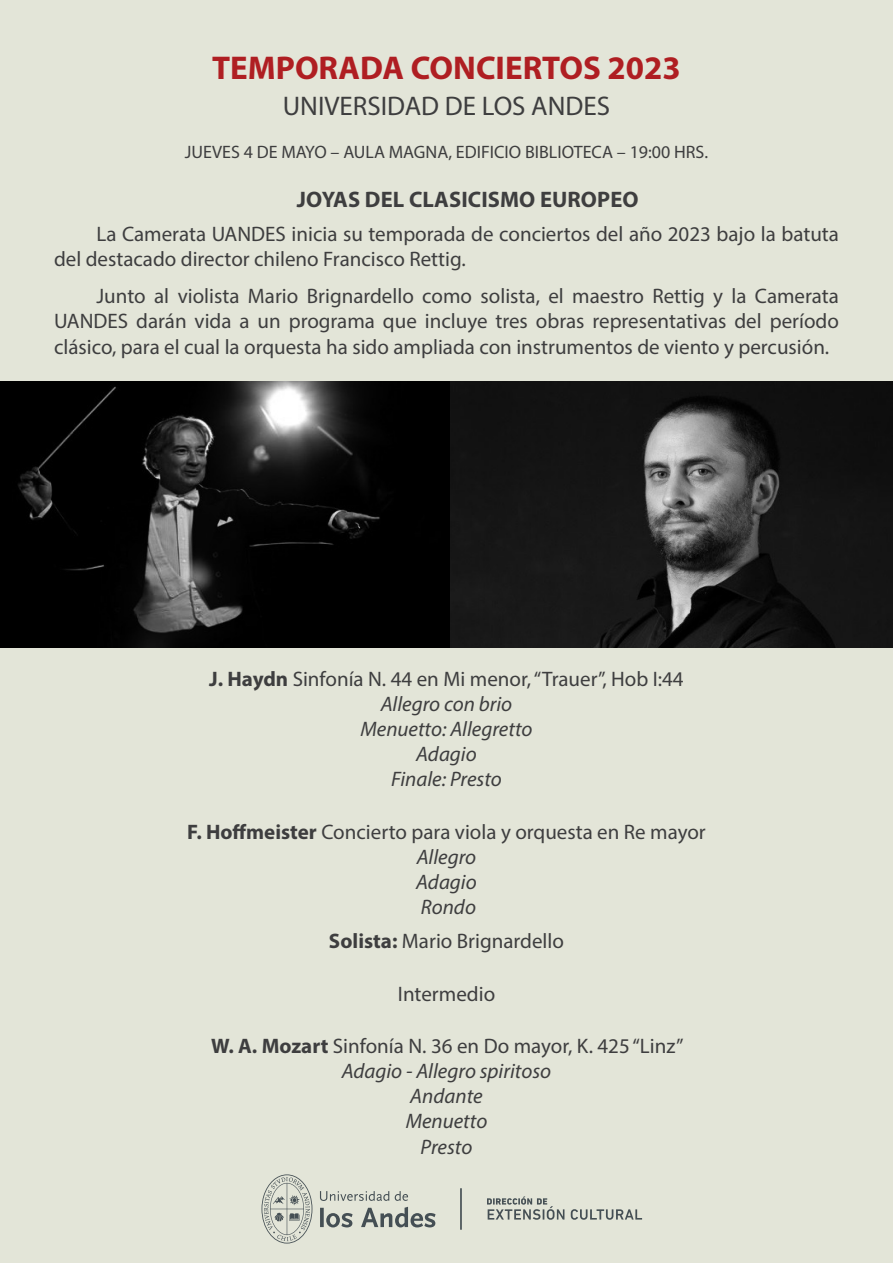
<style>
.page{position:relative;width:893px;height:1263px;background:#e3e5d8}
.page>*{position:absolute;margin:0;border:0;box-sizing:border-box;transform-origin:0 0}
.t1{font:700 33px "Myriad Pro";color:#af1e22}
.t2{font:27px "Myriad Pro";color:#3e3e3f}
.t3{font:700 22.5px "Myriad Pro";letter-spacing:.005em;color:#3e3e3f}
.t4{font:21px/25.2px "Myriad Pro";color:#3e3e3f}
.t5{font:italic 21px "Myriad Pro";color:#3e3e3f}
.t6{font:18px "Myriad Pro";color:#3e3e3f}
.s1{font-weight:700}
</style>
<div class="page">
<img style="left:0;top:382px;width:893px;height:265px">
<svg style="left:320px;top:1208px;width:4px;height:19px"></svg>
<svg style="left:326px;top:1213px;width:27px;height:14px"></svg>
<svg style="left:361px;top:1207px;width:75px;height:20px"></svg>
<svg style="left:320px;top:1191px;width:69px;height:10px"></svg>
<svg style="left:395px;top:1191px;width:13px;height:10px"></svg>
<svg style="left:261px;top:1174px;width:51px;height:69px"></svg>
<svg style="left:487px;top:1196px;width:77px;height:24px"></svg>
<svg style="left:571px;top:1209px;width:71px;height:11px"></svg>
<hr style="left:460px;top:1188px;width:2px;height:42px;background:#454f54">
<p class="t1" style="left:212px;top:46px;width:470px">TEMPORADA CONCIERTOS 2023</p>
<p class="t2" style="left:283px;top:89px;width:329px">UNIVERSIDAD DE LOS ANDES</p>
<p class="t6" style="left:185px;top:141px;width:525px">JUEVES 4 DE MAYO – AULA MAGNA, EDIFICIO BIBLIOTECA – 19:00 HRS.</p>
<p class="t3" style="left:297px;top:184px;width:343px">JOYAS DEL CLASICISMO EUROPEO</p>
<p class="t4" style="left:54px;top:221px;width:786px;text-indent:43px">La Camerata UANDES inicia su temporada de conciertos del año 2023 bajo la batuta del destacado director chileno Francisco Rettig.</p>
<p class="t4" style="left:54px;top:283px;width:786px;text-align:justify;text-indent:43px">Junto al violista Mario Brignardello como solista, el maestro Rettig y la Camerata UANDES darán vida a un programa que incluye tres obras representativas del período clásico, para el cual la orquesta ha sido ampliada con instrumentos de viento y percusión.</p>
<p class="t4" style="left:209px;top:665px;width:476px"><span class="s1">J. Haydn</span> Sinfonía N. 44 en Mi menor, “Trauer”, Hob I:44</p>
<p class="t5" style="left:381px;top:691px;width:133px">Allegro con brio</p>
<p class="t5" style="left:360px;top:716px;width:173px">Menuetto: Allegretto</p>
<p class="t5" style="left:416px;top:741px;width:62px">Adagio</p>
<p class="t5" style="left:391px;top:766px;width:112px">Finale: Presto</p>
<p class="t4" style="left:187px;top:818px;width:520px"><span class="s1">F. Hoffmeister</span> Concierto para viola y orquesta en Re mayor</p>
<p class="t5" style="left:417px;top:844px;width:61px">Allegro</p>
<p class="t5" style="left:416px;top:869px;width:62px">Adagio</p>
<p class="t5" style="left:421px;top:894px;width:57px">Rondo</p>
<p class="t4" style="left:329px;top:928px;width:237px"><span class="s1">Solista:</span> Mario Brignardello</p>
<p class="t4" style="left:398px;top:980px;width:99px">Intermedio</p>
<p class="t4" style="left:211px;top:1033px;width:474px"><span class="s1">W. A. Mozart</span> Sinfonía N. 36 en Do mayor, K. 425 “Linz”</p>
<p class="t5" style="left:342px;top:1058px;width:211px">Adagio - Allegro spiritoso</p>
<p class="t5" style="left:410px;top:1083px;width:74px">Andante</p>
<p class="t5" style="left:406px;top:1108px;width:83px">Menuetto</p>
<p class="t5" style="left:421px;top:1133px;width:53px">Presto</p>
</div>
